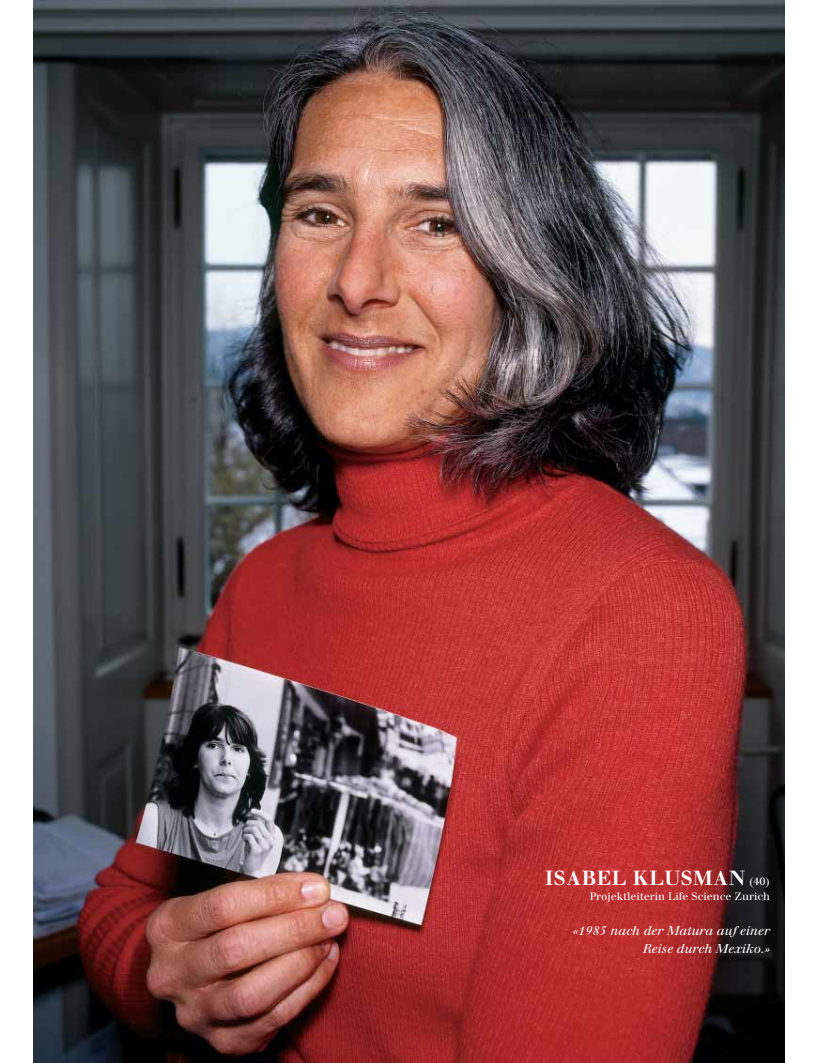
<style>
.page{position:relative;width:815px;height:1063px;background:#fff}
.page>*{position:absolute;margin:0;border:0;box-sizing:border-box;transform-origin:0 0}
.t1{font:20px "Walbaum Bold Os F";letter-spacing:.03em;color:#fff}
.t2{font:italic 12.5px/17.5px "Walbaum";color:#fff;text-align:right}
.t3{font:10.62px "Walbaum";color:#fff}
.s1{font-family:"Walbaum";font-size:10.62px}
</style>
<div class="page">
<img style="left:33px;top:0;width:751px;height:1063px">
<h1 class="t1" style="left:545px;top:870px;width:226px">ISABEL KLUSMAN <span class="s1">(40)</span></h1>
<p class="t3" style="left:590px;top:893px;width:182px">Projektleiterin Life Science Zurich</p>
<p class="t2" style="left:573px;top:924px;width:198px">«1985 nach der Matura auf einer<br>Reise durch Mexiko.»</p>
</div>
